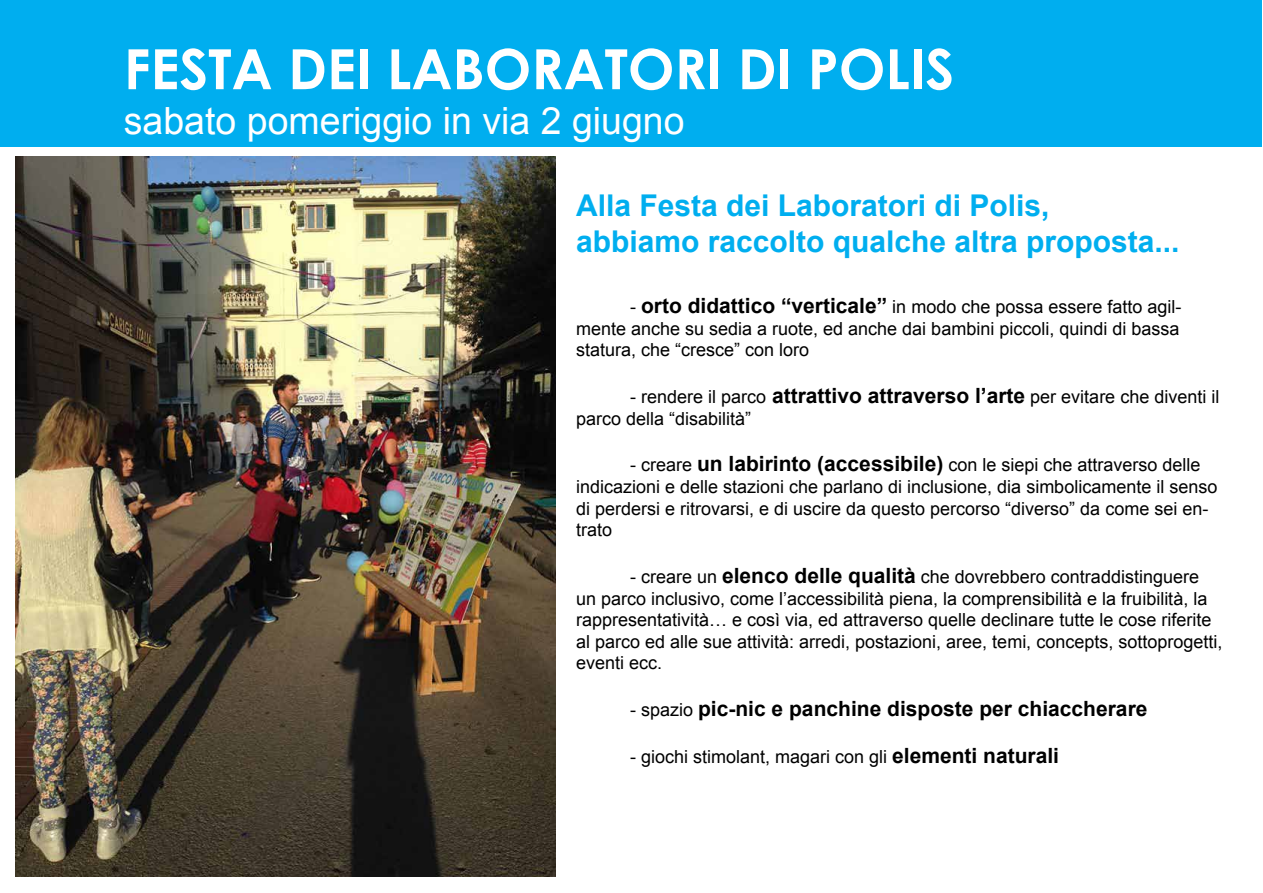
<style>
.page{position:relative;width:1263px;height:893px;background:#fff}
.page>*{position:absolute;margin:0;border:0;box-sizing:border-box;transform-origin:0 0}
.t1{font:700 55.5px "Century Gothic";color:#fff}
.t2{font:37.5px "Arial";color:#fff}
.t3{font:700 30px/36px "Arial";color:#00aeef}
.t4{font:700 21px "Arial";color:#000}
.t5{font:18px/21.6px "Arial";color:#000}
.s1{font-weight:700;font-size:21px}
.s2{font-weight:400;font-size:18px}
</style>
<div class="page">
<div style="left:0;top:0;width:1261px;height:146px;background:#00aeef"></div>
<img style="left:15px;top:156px;width:540px;height:720px">
<h1 class="t1" style="left:124px;top:27px;width:832px">FESTA DEI LABORATORI DI PO LIS</h1>
<h2 class="t2" style="left:124px;top:96px;width:562px">sabato pomeriggio in via 2 giugno</h2>
<h3 class="t3" style="left:576px;top:188px;width:605px">Alla Festa dei Laboratori di Polis, abbiamo raccolto qualche altra proposta...</h3>
<p class="t5" style="left:576px;top:296px;width:607px;text-align:justify;text-indent:54px">- <span class="s1">orto didattico “verticale”</span> in modo che possa essere fatto agil&shy;mente anche su sedia a ruote, ed anche dai bambini piccoli, quindi di bassa statura, che “cresce” con loro</p>
<p class="t5" style="left:576px;top:386px;width:645px;text-indent:54px">- rendere il parco <span class="s1">attrattivo attraverso l’arte</span> per evitare che diventi il parco della “disabilità”</p>
<p class="t5" style="left:576px;top:454px;width:643px;text-indent:54px">- creare <span class="s1">un labirinto (accessibile)</span> con le siepi che attraverso delle indicazioni e delle stazioni che parlano di inclusione, dia simbolicamente il senso di perdersi e ritrovarsi, e di uscire da questo percorso “diverso” da come sei en&shy;trato</p>
<p class="t5" style="left:576px;top:566px;width:648px;text-indent:54px">- creare un <span class="s1">elenco delle qualità</span> che dovrebbero contraddistinguere un parco inclusivo, come l’accessibilità piena, la comprensibilità e la fruibilità, la rappresentatività… e così via, ed attraverso quelle declinare tutte le cose riferite al parco ed alle sue attività: arredi, postazioni, aree, temi, concepts, sottoprogetti, eventi ecc.</p>
<p class="t4" style="left:630px;top:695px;width:519px"><span class="s2">- spazio</span> pic-nic e panchine disposte per chiaccherare</p>
<p class="t5" style="left:630px;top:746px;width:430px">- giochi stimolant, magari con gli <span class="s1">elementi naturali</span></p>
</div>
